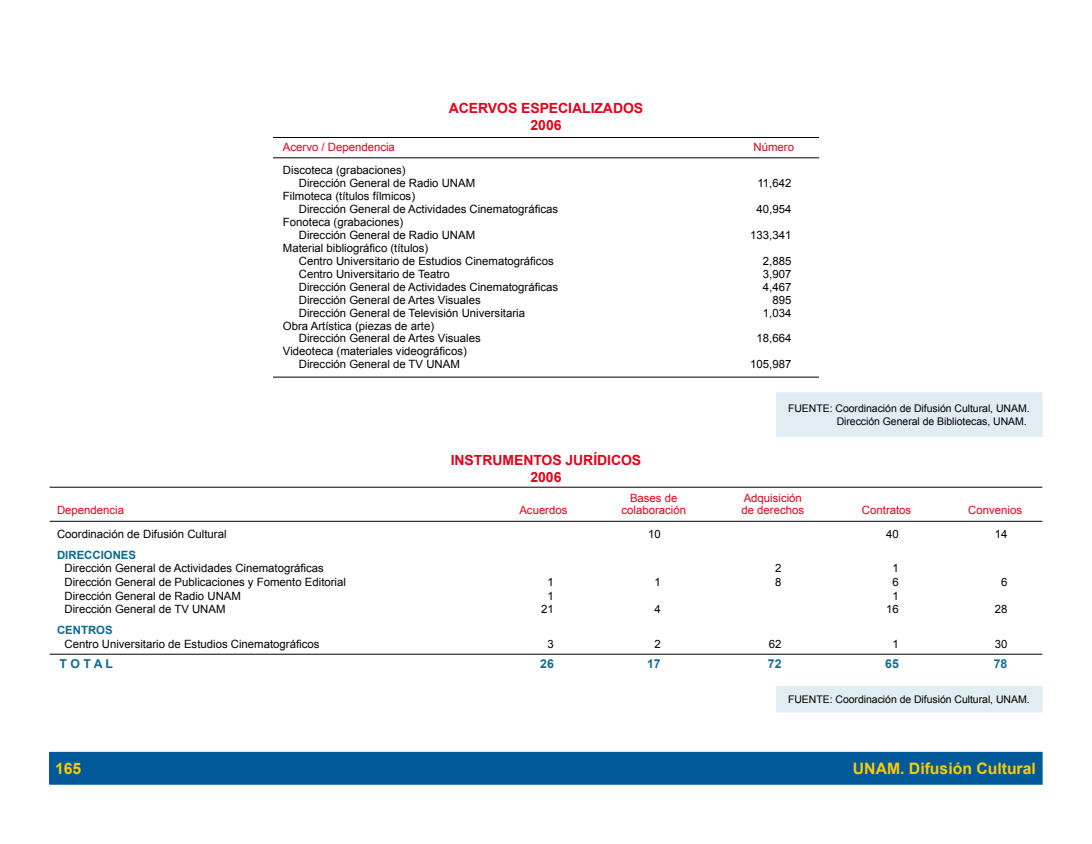
<style>
.page{position:relative;width:1092px;height:844px;background:#fff}
.page>*{position:absolute;margin:0;border:0;box-sizing:border-box;transform-origin:0 0}
.t1{font:700 15.75px "Arial";color:#fecc00}
.t2{font:700 14px/16.8px "Arial";letter-spacing:-.005em;color:#e2001a;text-align:center}
.t3{font:700 12.25px "Arial";color:#0b6b91}
.t4{font:11.38px/13px "Arial";color:#000}
.t5{font:11.38px "Arial";color:#e2001a}
.t6{font:700 11.38px "Arial";color:#0b6b91}
.t7{font:10.5px/12.6px "Arial";letter-spacing:-.005em;color:#000;text-align:right}
</style>
<div class="page">
<div style="left:50px;top:752px;width:992px;height:32px;background:#005998"></div>
<div style="left:776px;top:686px;width:265px;height:25px;background:#e0edf3"></div>
<div style="left:776px;top:685px;width:266px;height:27px;border:2px solid #e0edf3"></div>
<div style="left:776px;top:393px;width:265px;height:43px;background:#e0edf3"></div>
<div style="left:776px;top:392px;width:266px;height:45px;border:2px solid #e0edf3"></div>
<hr style="left:273px;top:137px;width:546px;height:1px;background:#000">
<hr style="left:273px;top:157px;width:546px;height:1px;background:#000">
<hr style="left:273px;top:377px;width:546px;height:1px;background:#000">
<hr style="left:50px;top:487px;width:992px;height:1px;background:#000">
<hr style="left:50px;top:521px;width:992px;height:1px;background:#000">
<hr style="left:50px;top:653px;width:992px;height:1px;background:#000">
<p class="t2" style="left:449px;top:100px;width:196px">ACERVOS ESPECIALIZADOS<br>2006</p>
<p class="t5" style="left:283px;top:141px;width:113px">Acervo / Dependencia</p>
<p class="t5" style="left:753px;top:141px;width:42px">Número</p>
<p class="t4" style="left:299px;top:163px;width:178px;text-indent:-16px">Discoteca (grabaciones)<br>Dirección General de Radio UNAM</p>
<p class="t4" style="left:757px;top:176px;width:35px">11,642</p>
<p class="t4" style="left:299px;top:189px;width:261px;text-indent:-16px">Filmoteca (títulos fílmicos)<br>Dirección General de Actividades Cinematográficas</p>
<p class="t4" style="left:299px;top:215px;width:178px;text-indent:-16px">Fonoteca (grabaciones)<br>Dirección General de Radio UNAM</p>
<p class="t4" style="left:299px;top:241px;width:256px;text-indent:-16px">Material bibliográfico (títulos)<br>Centro Universitario de Estudios Cinematográficos</p>
<p class="t4" style="left:756px;top:202px;width:36px">40,954</p>
<p class="t4" style="left:750px;top:228px;width:43px">133,341</p>
<p class="t4" style="left:762px;top:254px;width:30px">2,885</p>
<p class="t4" style="left:299px;top:267px;width:152px">Centro Universitario de Teatro</p>
<p class="t4" style="left:762px;top:267px;width:30px">3,907</p>
<p class="t4" style="left:299px;top:280px;width:261px">Dirección General de Actividades Cinematográficas</p>
<p class="t4" style="left:762px;top:280px;width:30px">4,467</p>
<p class="t4" style="left:299px;top:293px;width:183px">Dirección General de Artes Visuales</p>
<p class="t4" style="left:772px;top:293px;width:20px">895</p>
<p class="t4" style="left:299px;top:306px;width:228px">Dirección General de Televisión Universitaria</p>
<p class="t4" style="left:762px;top:306px;width:30px">1,034</p>
<p class="t4" style="left:299px;top:319px;width:183px;text-indent:-16px">Obra Artística (piezas de arte)<br>Dirección General de Artes Visuales</p>
<p class="t4" style="left:756px;top:332px;width:36px">18,664</p>
<p class="t4" style="left:299px;top:345px;width:169px;text-indent:-16px">Videoteca (materiales videográficos)<br>Dirección General de TV UNAM</p>
<p class="t4" style="left:750px;top:358px;width:43px">105,987</p>
<p class="t7" style="left:788px;top:402px;width:243px">FUENTE: Coordinación de Difusión Cultural, UNAM.<br>Dirección General de Bibliotecas, UNAM.</p>
<p class="t2" style="left:450px;top:452px;width:192px">INSTRUMENTOS JURÍDICOS<br>2006</p>
<p class="t5" style="left:630px;top:491px;width:49px">Bases de</p>
<p class="t5" style="left:743px;top:491px;width:60px">Adquisición</p>
<p class="t5" style="left:57px;top:503px;width:69px">Dependencia</p>
<p class="t5" style="left:519px;top:503px;width:50px">Acuerdos</p>
<p class="t5" style="left:621px;top:503px;width:66px">colaboración</p>
<p class="t5" style="left:741px;top:503px;width:64px">de derechos</p>
<p class="t5" style="left:861px;top:503px;width:51px">Contratos</p>
<p class="t5" style="left:968px;top:503px;width:55px">Convenios</p>
<p class="t4" style="left:57px;top:527px;width:171px">Coordinación de Difusión Cultural</p>
<p class="t4" style="left:648px;top:527px;width:14px">10</p>
<p class="t4" style="left:886px;top:527px;width:14px">40</p>
<p class="t4" style="left:994px;top:527px;width:14px">14</p>
<p class="t6" style="left:57px;top:548px;width:80px">DIRECCIONES</p>
<p class="t4" style="left:64px;top:561px;width:261px">Dirección General de Actividades Cinematográficas</p>
<p class="t4" style="left:775px;top:561px;width:8px">2</p>
<p class="t4" style="left:892px;top:561px;width:8px">1</p>
<p class="t4" style="left:64px;top:575px;width:283px">Dirección General de Publicaciones y Fomento Editorial</p>
<p class="t4" style="left:547px;top:575px;width:8px">1</p>
<p class="t4" style="left:654px;top:575px;width:8px">1</p>
<p class="t4" style="left:775px;top:575px;width:8px">8</p>
<p class="t4" style="left:892px;top:575px;width:8px">6</p>
<p class="t4" style="left:1001px;top:575px;width:8px">6</p>
<p class="t4" style="left:64px;top:589px;width:178px">Dirección General de Radio UNAM</p>
<p class="t4" style="left:547px;top:589px;width:8px">1</p>
<p class="t4" style="left:892px;top:589px;width:8px">1</p>
<p class="t4" style="left:64px;top:602px;width:162px">Dirección General de TV UNAM</p>
<p class="t4" style="left:541px;top:602px;width:14px">21</p>
<p class="t4" style="left:654px;top:602px;width:8px">4</p>
<p class="t4" style="left:886px;top:602px;width:14px">16</p>
<p class="t4" style="left:994px;top:602px;width:14px">28</p>
<p class="t6" style="left:57px;top:624px;width:57px">CENTROS</p>
<p class="t4" style="left:64px;top:637px;width:256px">Centro Universitario de Estudios Cinematográficos</p>
<p class="t4" style="left:547px;top:637px;width:8px">3</p>
<p class="t4" style="left:654px;top:637px;width:8px">2</p>
<p class="t4" style="left:768px;top:637px;width:14px">62</p>
<p class="t4" style="left:892px;top:637px;width:8px">1</p>
<p class="t4" style="left:994px;top:637px;width:14px">30</p>
<p class="t3" style="left:59px;top:656px;width:55px">T O T A L</p>
<p class="t3" style="left:540px;top:656px;width:15px">26</p>
<p class="t3" style="left:647px;top:656px;width:15px">17</p>
<p class="t3" style="left:767px;top:656px;width:15px">72</p>
<p class="t3" style="left:885px;top:656px;width:15px">65</p>
<p class="t3" style="left:993px;top:656px;width:15px">78</p>
<p class="t7" style="left:788px;top:692px;width:243px">FUENTE: Coordinación de Difusión Cultural, UNAM.</p>
<h1 class="t1" style="left:55px;top:759px;width:28px">165</h1>
<h1 class="t1" style="left:852px;top:759px;width:184px">UNAM. Difusión Cultural</h1>
</div>
